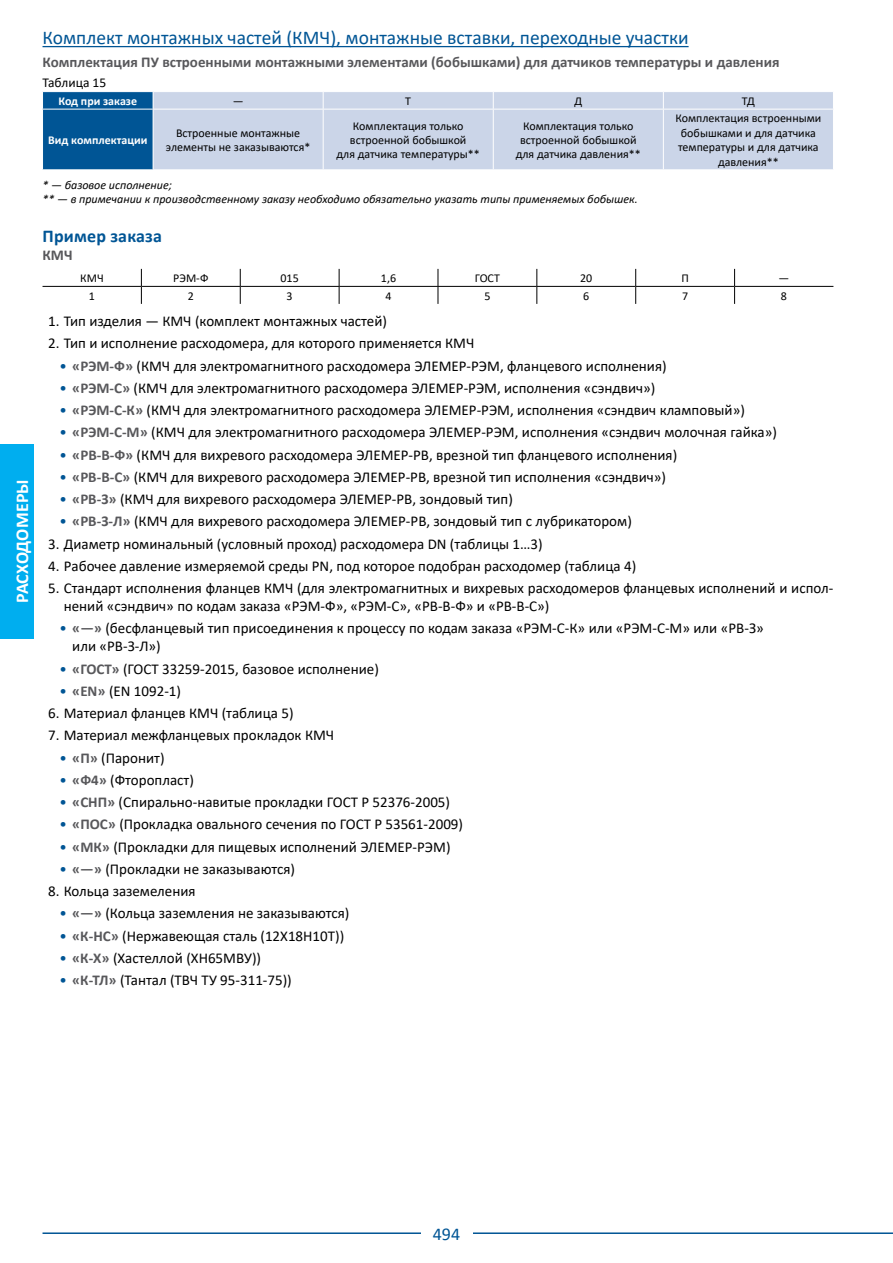
<style>
.page{position:relative;width:893px;height:1263px;background:#fff}
.page>*{position:absolute;margin:0;border:0;box-sizing:border-box;transform-origin:0 0}
.t1{font:19.5px "Calibri";color:#005595}
.t2{font:700 18px "Calibri";letter-spacing:.01em;color:#005595}
.t3{font:700 18px "Calibri";color:#fff}
.t4{font:18px "Calibri";color:#005595}
.t5{font:15px/18px "Calibri";color:#000}
.t6{font:700 15px "Calibri";color:#58585b}
.t7{font:13.5px "Calibri";color:#000}
.t8{font:12px/14.4px "Calibri";color:#000;text-align:center}
.t9{font:italic 12px/14.4px "Calibri";color:#000}
.t10{font:700 12px "Calibri";color:#fff}
.s1{color:#005595}
.s2{font-weight:700;color:#58585b}
</style>
<div class="page">
<hr style="left:43px;top:1232px;width:850px;height:2px;background:#005595">
<hr style="left:43px;top:46px;width:646px;height:1px;background:#005595">
<div style="left:421px;top:1225px;width:51px;height:16px;background:#fff"></div>
<div style="left:0;top:444px;width:34px;height:194px;background:#00aeef"></div>
<div style="left:154px;top:92px;width:679px;height:77px;background:#cbd5e8"></div>
<svg style="left:323px;top:92px;width:1px;height:17px"></svg>
<svg style="left:493px;top:92px;width:1px;height:17px"></svg>
<svg style="left:663px;top:92px;width:1px;height:17px"></svg>
<hr style="left:153px;top:109px;width:170px;height:1px;background:#fff">
<hr style="left:323px;top:109px;width:170px;height:1px;background:#fff">
<hr style="left:323px;top:109px;width:1px;height:60px;background:#fff">
<hr style="left:493px;top:109px;width:170px;height:1px;background:#fff">
<hr style="left:493px;top:109px;width:1px;height:60px;background:#fff">
<hr style="left:663px;top:109px;width:171px;height:1px;background:#fff">
<hr style="left:663px;top:109px;width:1px;height:60px;background:#fff">
<div style="left:42px;top:92px;width:112px;height:78px;background:#005595"></div>
<hr style="left:42px;top:109px;width:1px;height:60px;background:#fff">
<hr style="left:153px;top:109px;width:1px;height:60px;background:#fff">
<hr style="left:42px;top:169px;width:111px;height:1px;background:#fff">
<hr style="left:43px;top:286px;width:98px;height:1px;background:#000">
<hr style="left:141px;top:286px;width:99px;height:1px;background:#000">
<svg style="left:141px;top:269px;width:1px;height:35px"></svg>
<hr style="left:240px;top:286px;width:99px;height:1px;background:#000">
<svg style="left:240px;top:269px;width:1px;height:35px"></svg>
<hr style="left:339px;top:286px;width:99px;height:1px;background:#000">
<svg style="left:339px;top:269px;width:1px;height:35px"></svg>
<hr style="left:438px;top:286px;width:99px;height:1px;background:#000">
<svg style="left:438px;top:269px;width:1px;height:35px"></svg>
<hr style="left:537px;top:286px;width:99px;height:1px;background:#000">
<svg style="left:536px;top:269px;width:1px;height:35px"></svg>
<hr style="left:636px;top:286px;width:99px;height:1px;background:#000">
<svg style="left:635px;top:269px;width:1px;height:35px"></svg>
<hr style="left:735px;top:286px;width:98px;height:1px;background:#000">
<svg style="left:734px;top:269px;width:1px;height:35px"></svg>
<p class="t3" style="left:9px;top:603px;width:125px;rotate:-90deg">РАСХОДОМЕРЫ</p>
<h1 class="t1" style="left:43px;top:24px;width:648px">Комплект монтажных частей (КМЧ), монтажные вставки, переходные участки</h1>
<p class="t6" style="left:43px;top:51px;width:739px">Комплектация ПУ встроенными монтажными элементами (бобышками) для датчиков температуры и давления</p>
<p class="t7" style="left:43px;top:73px;width:65px">Таблица 15</p>
<p class="t10" style="left:58px;top:92px;width:80px">Код при заказе</p>
<p class="t8" style="left:233px;top:93px;width:12px">—</p>
<p class="t8" style="left:405px;top:93px;width:7px">Т</p>
<p class="t8" style="left:574px;top:93px;width:9px">Д</p>
<p class="t8" style="left:742px;top:93px;width:14px">ТД</p>
<p class="t10" style="left:48px;top:131px;width:101px">Вид комплектации</p>
<p class="t8" style="left:166px;top:125px;width:146px">Встроенные монтажные элементы не заказываются*</p>
<p class="t8" style="left:337px;top:118px;width:145px">Комплектация только встроенной бобышкой<br>для датчика температуры**</p>
<p class="t8" style="left:516px;top:118px;width:126px">Комплектация только встроенной бобышкой для датчика давления**</p>
<p class="t8" style="left:675px;top:111px;width:147px">Комплектация встроенными бобышками и для датчика температуры и для датчика давления**</p>
<p class="t9" style="left:43px;top:177px;width:597px">* — базовое исполнение;<br>** — в примечании к производственному заказу необходимо обязательно указать типы применяемых бобышек.</p>
<p class="t2" style="left:43px;top:224px;width:121px">Пример заказа</p>
<p class="t6" style="left:43px;top:245px;width:32px">КМЧ</p>
<p class="t8" style="left:80px;top:271px;width:25px">КМЧ</p>
<p class="t8" style="left:173px;top:271px;width:37px">РЭМ-Ф</p>
<p class="t8" style="left:281px;top:271px;width:20px">015</p>
<p class="t8" style="left:381px;top:271px;width:17px">1,6</p>
<p class="t8" style="left:475px;top:271px;width:26px">ГОСТ</p>
<p class="t8" style="left:580px;top:271px;width:14px">20</p>
<p class="t8" style="left:681px;top:271px;width:9px">П</p>
<p class="t8" style="left:779px;top:271px;width:12px">—</p>
<p class="t8" style="left:89px;top:288px;width:8px">1</p>
<p class="t8" style="left:188px;top:288px;width:8px">2</p>
<p class="t8" style="left:287px;top:288px;width:8px">3</p>
<p class="t8" style="left:385px;top:288px;width:8px">4</p>
<p class="t8" style="left:484px;top:288px;width:8px">5</p>
<p class="t8" style="left:583px;top:288px;width:8px">6</p>
<p class="t8" style="left:682px;top:288px;width:8px">7</p>
<p class="t8" style="left:781px;top:288px;width:8px">8</p>
<p class="t5" style="left:48px;top:312px;width:340px">1. Тип изделия — КМЧ (комплект монтажных частей)</p>
<p class="t5" style="left:48px;top:334px;width:428px">2. Тип и исполнение расходомера, для которого применяется КМЧ</p>
<p class="t5" style="left:60px;top:356px;width:609px"><span class="s1">•</span> <span class="s2">«РЭМ-Ф»</span> (КМЧ для электромагнитного расходомера ЭЛЕМЕР-РЭМ, фланцевого исполнения)</p>
<p class="t5" style="left:60px;top:378px;width:597px"><span class="s1">•</span> <span class="s2">«РЭМ-С»</span> (КМЧ для электромагнитного расходомера ЭЛЕМЕР-РЭМ, исполнения «сэндвич»)</p>
<p class="t5" style="left:60px;top:401px;width:687px"><span class="s1">•</span> <span class="s2">«РЭМ-С-К»</span> (КМЧ для электромагнитного расходомера ЭЛЕМЕР-РЭМ, исполнения «сэндвич кламповый»)</p>
<p class="t5" style="left:60px;top:423px;width:719px"><span class="s1">•</span> <span class="s2">«РЭМ-С-М»</span> (КМЧ для электромагнитного расходомера ЭЛЕМЕР-РЭМ, исполнения «сэндвич молочная гайка»)</p>
<p class="t5" style="left:60px;top:445px;width:619px"><span class="s1">•</span> <span class="s2">«РВ-В-Ф»</span> (КМЧ для вихревого расходомера ЭЛЕМЕР-РВ, врезной тип фланцевого исполнения)</p>
<p class="t5" style="left:60px;top:467px;width:608px"><span class="s1">•</span> <span class="s2">«РВ-В-С»</span> (КМЧ для вихревого расходомера ЭЛЕМЕР-РВ, врезной тип исполнения «сэндвич»)</p>
<p class="t5" style="left:60px;top:490px;width:455px"><span class="s1">•</span> <span class="s2">«РВ-З»</span> (КМЧ для вихревого расходомера ЭЛЕМЕР-РВ, зондовый тип)</p>
<p class="t5" style="left:60px;top:512px;width:574px"><span class="s1">•</span> <span class="s2">«РВ-З-Л»</span> (КМЧ для вихревого расходомера ЭЛЕМЕР-РВ, зондовый тип с лубрикатором)</p>
<p class="t5" style="left:48px;top:534px;width:496px">3. Диаметр номинальный (условный проход) расходомера DN (таблицы 1…3)</p>
<p class="t5" style="left:48px;top:556px;width:590px">4. Рабочее давление измеряемой среды PN, под которое подобран расходомер (таблица 4)</p>
<p class="t5" style="left:64px;top:579px;width:771px;text-indent:-16px">5. Стандарт исполнения фланцев КМЧ (для электромагнитных и вихревых расходомеров фланцевых исполнений и испол&shy;нений «сэндвич» по кодам заказа «РЭМ-Ф», «РЭМ-С», «РВ-В-Ф» и «РВ-В-С»)</p>
<p class="t5" style="left:72px;top:619px;width:693px;text-indent:-13px"><span class="s1">•</span> <span class="s2">«—»</span> (бесфланцевый тип присоединения к процессу по кодам заказа «РЭМ-С-К» или «РЭМ-С-М» или «РВ-З» или «РВ-З-Л»)</p>
<p class="t5" style="left:59px;top:659px;width:321px"><span class="s1">•</span> <span class="s2">«ГОСТ»</span> (ГОСТ 33259-2015, базовое исполнение)</p>
<p class="t5" style="left:59px;top:681px;width:123px"><span class="s1">•</span> <span class="s2">«EN»</span> (EN 1092-1)</p>
<p class="t5" style="left:48px;top:704px;width:247px">6. Материал фланцев КМЧ (таблица 5)</p>
<p class="t5" style="left:48px;top:726px;width:288px">7. Материал межфланцевых прокладок КМЧ</p>
<p class="t5" style="left:60px;top:748px;width:107px"><span class="s1">•</span> <span class="s2">«П»</span> (Паронит)</p>
<p class="t5" style="left:60px;top:770px;width:136px"><span class="s1">•</span> <span class="s2">«Ф4»</span> (Фторопласт)</p>
<p class="t5" style="left:60px;top:793px;width:392px"><span class="s1">•</span> <span class="s2">«СНП»</span> (Спирально-навитые прокладки ГОСТ Р 52376-2005)</p>
<p class="t5" style="left:59px;top:815px;width:405px"><span class="s1">•</span> <span class="s2">«ПОС»</span> (Прокладка овального сечения по ГОСТ Р 53561-2009)</p>
<p class="t5" style="left:59px;top:837px;width:393px"><span class="s1">•</span> <span class="s2">«МК»</span> (Прокладки для пищевых исполнений ЭЛЕМЕР-РЭМ)</p>
<p class="t5" style="left:59px;top:859px;width:237px"><span class="s1">•</span> <span class="s2">«—»</span> (Прокладки не заказываются)</p>
<p class="t5" style="left:48px;top:882px;width:149px">8. Кольца заземеления</p>
<p class="t5" style="left:59px;top:904px;width:291px"><span class="s1">•</span> <span class="s2">«—»</span> (Кольца заземления не заказываются)</p>
<p class="t5" style="left:59px;top:926px;width:286px"><span class="s1">•</span> <span class="s2">«К-НС»</span> (Нержавеющая сталь (12Х18Н10Т))</p>
<p class="t5" style="left:59px;top:948px;width:203px"><span class="s1">•</span> <span class="s2">«К-Х»</span> (Хастеллой (ХН65МВУ))</p>
<p class="t5" style="left:59px;top:971px;width:234px"><span class="s1">•</span> <span class="s2">«К-ТЛ»</span> (Тантал (ТВЧ ТУ 95-311-75))</p>
<p class="t4" style="left:433px;top:1221px;width:29px">494</p>
</div>
